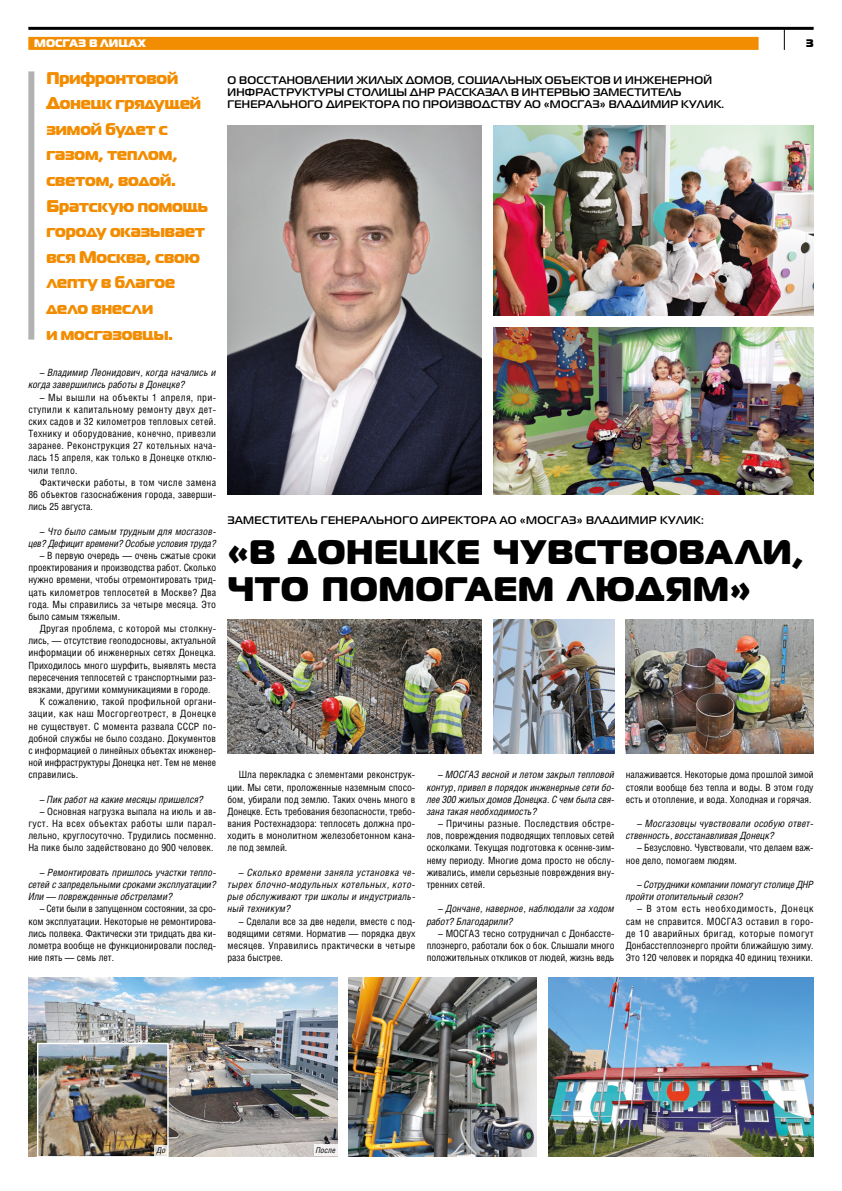
<style>
.page{position:relative;width:842px;height:1191px;background:#fff}
.page>*{position:absolute;margin:0;border:0;box-sizing:border-box;transform-origin:0 0}
.t1{font:34px/36.5px "Magistral Black C";letter-spacing:.02em;color:#000}
.t2{font:900 17px/25.6px "Magistral";letter-spacing:-.005em;color:#f28c00}
.t3{font:700 11px/12.2px "Magistral";letter-spacing:.02em;color:#000}
.t4{font:900 11px "Magistral";letter-spacing:.015em;color:#fff}
.t5{font:900 11px "Magistral";color:#000}
.t6{font:10px/12.2px "Helios Cond";color:#000;text-align:justify}
.t7{font:italic 10px/12.2px "Helios Cond";color:#000}
.t8{font:10px "Helios Cond";letter-spacing:.02em;color:#000}
.t9{font:10px "Helios Cond";letter-spacing:.03em;color:#000}
.t10{font:italic 8px "Helios Cond";letter-spacing:.01em;color:#000}
</style>
<div class="page">
<img style="left:349px;top:977px;width:188px;height:179px">
<img style="left:28px;top:977px;width:309px;height:179px">
<div style="left:314px;top:1144px;width:24px;height:12px;background:#f3f2f1"></div>
<img style="left:39px;top:1044px;width:128px;height:111px">
<div style="left:37px;top:1042px;width:132px;height:115px;border:1px solid #fff"></div>
<svg style="left:154px;top:1144px;width:14px;height:12px"></svg>
<div style="left:28px;top:37px;width:731px;height:13px;background:#f28c00"></div>
<hr style="left:28px;top:27px;width:786px;height:3px;background:#000">
<svg style="left:784px;top:30px;width:1px;height:20px"></svg>
<img style="left:227px;top:126px;width:255px;height:368px">
<img style="left:493px;top:327px;width:321px;height:167px">
<img style="left:493px;top:126px;width:321px;height:189px">
<img style="left:626px;top:619px;width:188px;height:134px">
<img style="left:227px;top:619px;width:255px;height:134px">
<img style="left:493px;top:619px;width:121px;height:134px">
<img style="left:548px;top:977px;width:266px;height:179px">
<div style="left:28px;top:71px;width:6px;height:268px;background:#b3b2b2"></div>
<p class="t4" style="left:34px;top:35px;width:113px">МОСГАЗ В ЛИЦАХ</p>
<p class="t5" style="left:806px;top:35px;width:9px">3</p>
<p class="t3" style="left:228px;top:74px;width:498px">О ВОССТАНОВЛЕНИИ ЖИЛЫХ ДОМОВ, СОЦИАЛЬНЫХ ОБЪЕКТОВ И ИНЖЕНЕРНОЙ<br>ИНФРАСТРУКТУРЫ СТОЛИЦЫ ДНР РАССКАЗАЛ В ИНТЕРВЬЮ ЗАМЕСТИТЕЛЬ<br>ГЕНЕРАЛЬНОГО ДИРЕКТОРА ПО ПРОИЗВОДСТВУ АО «МОСГАЗ» ВЛАДИМИР КУЛИК.</p>
<h2 class="t2" style="left:46px;top:65px;width:163px">Прифронтовой<br>Донецк грядущей зимой будет с газом, теплом, светом, водой.<br>Братскую помощь городу оказывает вся Москва, свою лепту в благое дело внесли<br>и мосгазовцы.</h2>
<p class="t7" style="left:28px;top:366px;width:189px;text-indent:11px">– Владимир Леонидович, когда начались и когда завершились работы в Донецке?</p>
<p class="t6" style="left:28px;top:391px;width:189px;text-indent:11px">– Мы вышли на объекты 1 апреля, при&shy;ступили к капитальному ремонту двух дет&shy;ских садов и 32 километров тепловых сетей.<br>Технику и оборудование, конечно, привезли заранее. Реконструкция 27 котельных нача&shy;лась 15 апреля, как только в Донецке отклю&shy;чили тепло.</p>
<p class="t6" style="left:28px;top:476px;width:189px;text-indent:11px">Фактически работы, в том числе замена 86 объектов газоснабжения города, заверши&shy;лись 25 августа.</p>
<p class="t7" style="left:28px;top:525px;width:189px;text-align:right">– Что было самым трудным для мосгазов&shy;цев? Дефицит времени? Особые условия труда?</p>
<p class="t6" style="left:28px;top:549px;width:189px;text-indent:11px">– В первую очередь — очень сжатые сроки проектирования и производства работ. Сколько нужно времени, чтобы отремонтировать трид&shy;цать километров теплосетей в Москве? Два года. Мы справились за четыре месяца. Это было самым тяжелым.</p>
<p class="t8" style="left:40px;top:622px;width:178px">Другая проблема, с которой мы столкну-</p>
<p class="t6" style="left:28px;top:634px;width:189px">лись, — отсутствие геоподосновы, актуальной</p>
<p class="t6" style="left:28px;top:646px;width:189px">информации об инженерных сетях Донецка.</p>
<p class="t6" style="left:28px;top:659px;width:189px">Приходилось много шурфить, выявлять места</p>
<p class="t6" style="left:28px;top:671px;width:189px">пересечения теплосетей с транспортными раз-</p>
<p class="t6" style="left:28px;top:683px;width:184px">вязками, другими коммуникациями в городе.</p>
<p class="t8" style="left:40px;top:695px;width:178px">К сожалению, такой профильной органи-</p>
<p class="t9" style="left:28px;top:708px;width:189px">зации, как наш Мосгоргеотрест, в Донецке</p>
<p class="t6" style="left:28px;top:719px;width:189px">не существует. С момента развала СССР по-</p>
<p class="t6" style="left:28px;top:732px;width:189px">добной службы не было создано. Документов</p>
<p class="t6" style="left:28px;top:744px;width:189px">с -информацией о линейных объектах инженер-</p>
<p class="t6" style="left:28px;top:756px;width:189px">ной инфраструктуры Донецка нет. Тем не -менее</p>
<p class="t6" style="left:28px;top:768px;width:51px">справились.</p>
<p class="t7" style="left:40px;top:793px;width:165px">– Пик работ на какие месяцы пришелся?</p>
<p class="t6" style="left:28px;top:805px;width:189px;text-indent:11px">– Основная нагрузка выпала на июль и ав&shy;густ. На всех объектах работы шли парал&shy;лельно, круглосуточно. Трудились посменно.<br>На -пике было задействовано до 900 человек.</p>
<p class="t7" style="left:28px;top:866px;width:189px;text-align:justify;text-indent:11px">– Ремонтировать пришлось участки тепло&shy;сетей с запредельными сроками эксплуатации?<br>Или — поврежденные обстрелами?</p>
<p class="t6" style="left:28px;top:902px;width:189px;text-indent:11px">– Сети были в запущенном состоянии, за сро&shy;ком эксплуатации. Некоторые не ремонтирова&shy;лись полвека. Фактически эти тридцать два ки&shy;лометра вообще не функционировали послед&shy;ние пять — семь лет.</p>
<p class="t3" style="left:228px;top:514px;width:478px">ЗАМЕСТИТЕЛЬ ГЕНЕРАЛЬНОГО ДИРЕКТОРА АО «МОСГАЗ» ВЛАДИМИР КУЛИК:</p>
<h1 class="t1" style="left:227px;top:532px;width:578px">«В ДОНЕЦКЕ ЧУВСТВОВАЛИ,<br>ЧТО ПОМОГАЕМ ЛЮДЯМ»</h1>
<p class="t6" style="left:227px;top:768px;width:189px;text-indent:11px">Шла перекладка с элементами реконструк&shy;ции. Мы сети, проложенные наземным спосо&shy;бом, убирали под землю. Таких очень много в Донецке. Есть требования безопасности, требо&shy;вания Ростехнадзора: теплосеть должна про&shy;ходить в монолитном железобетонном кана&shy;ле под землей.</p>
<p class="t7" style="left:227px;top:866px;width:189px;text-align:justify;text-indent:11px">– Сколько времени заняла установка че&shy;тырех блочно-модульных котельных, кото&shy;рые обслуживают три школы и индустриаль&shy;ный техникум?</p>
<p class="t6" style="left:227px;top:914px;width:189px;text-indent:11px">– Сделали все за две недели, вместе с под&shy;водящими сетями. Норматив — порядка двух месяцев. Управились практически в четыре раза быстрее.</p>
<p class="t7" style="left:427px;top:768px;width:189px;text-align:justify;text-indent:11px">– МОСГАЗ весной и летом закрыл тепловой контур, привел в порядок инженерные сети бо&shy;лее 300 жилых домов Донецка. С чем была свя&shy;зана такая необходимость?</p>
<p class="t6" style="left:427px;top:817px;width:189px;text-indent:11px">– Причины разные. Последствия обстре&shy;лов, повреждения подводящих тепловых сетей осколками. Текущая подготовка к осенне-зим&shy;нему периоду. Многие дома просто не обслу&shy;живались, имели серьезные повреждения вну&shy;тренних сетей.</p>
<p class="t7" style="left:427px;top:902px;width:189px;text-indent:11px">– Дончане, наверное, наблюдали за ходом работ? Благодарили?</p>
<p class="t6" style="left:427px;top:927px;width:189px;text-indent:11px">– МОСГАЗ тесно сотрудничал с Донбассте&shy;плоэнерго, работали бок о бок. Слышали много положительных откликов от людей, жизнь ведь</p>
<p class="t6" style="left:626px;top:768px;width:189px">налаживается. Некоторые дома прошлой зимой стояли вообще без тепла и воды. В этом году есть и отопление, и вода. Холодная и горячая.</p>
<p class="t7" style="left:626px;top:817px;width:189px;text-indent:11px">– Мосгазовцы чувствовали особую ответ&shy;ственность, восстанавливая Донецк?</p>
<p class="t6" style="left:626px;top:841px;width:189px;text-indent:11px">– Безусловно. Чувствовали, что делаем важ&shy;ное дело, помогаем людям.</p>
<p class="t7" style="left:626px;top:878px;width:189px;text-indent:11px">– Сотрудники компании помогут столице ДНР пройти отопительный сезон?</p>
<p class="t6" style="left:626px;top:902px;width:189px;text-indent:11px">– В этом есть необходимость, Донецк сам не справится. МОСГАЗ оставил в горо&shy;де 10 -аварийных бригад, которые помогут Донбасстеплоэнерго пройти ближайшую зиму.<br>Это 120 -человек и порядка 40 единиц техники.</p>
<p class="t10" style="left:157px;top:1145px;width:10px">До</p>
<p class="t10" style="left:316px;top:1145px;width:21px">После</p>
</div>
